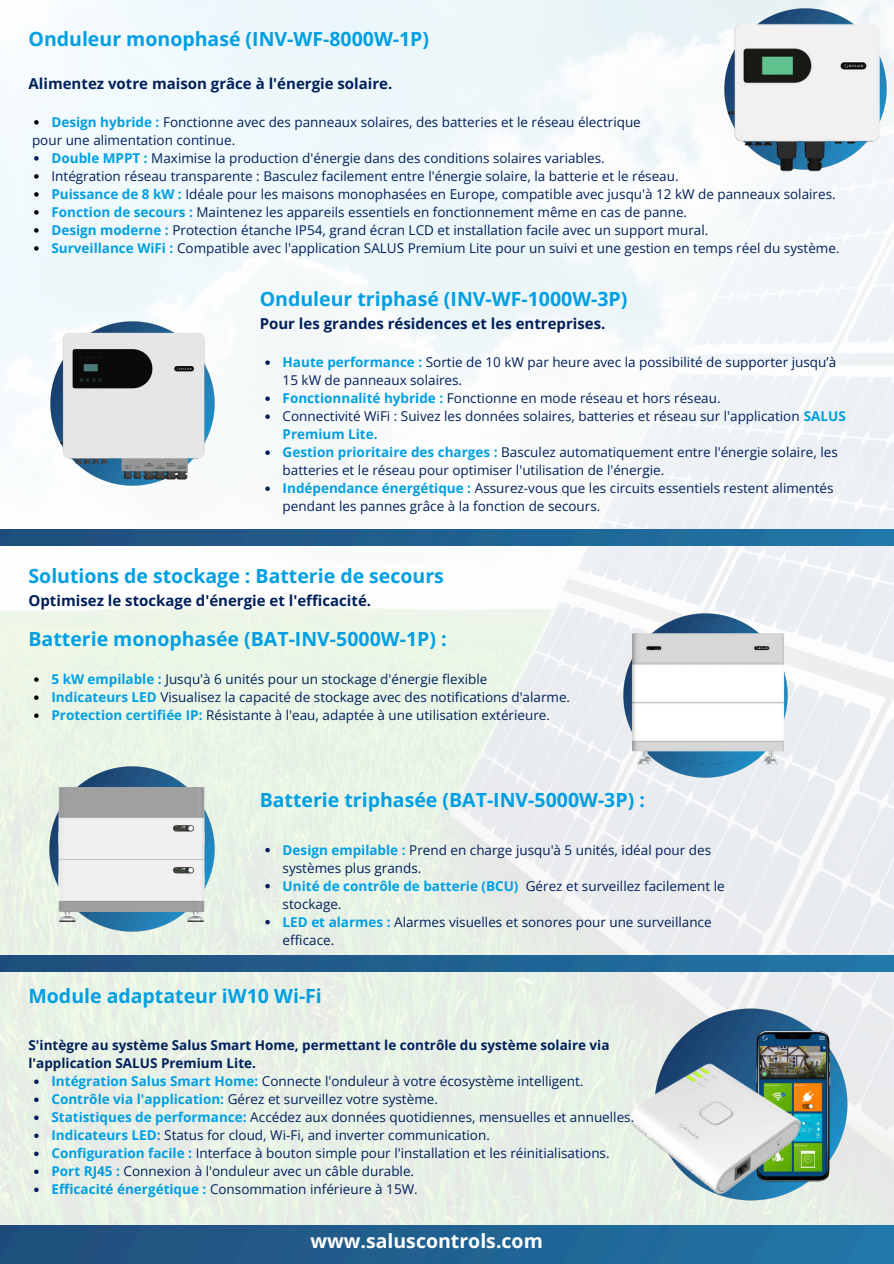
<style>
.page{position:relative;width:894px;height:1264px;background:#fff}
.page>*{position:absolute;margin:0;border:0;box-sizing:border-box;transform-origin:0 0}
.t1{font:700 19.5px "Open Sans";color:#009fe3}
.t2{font:700 19.5px "Open Sans";color:#fff}
.t3{font:700 15px "Open Sans";color:#00205b}
.t4{font:13.5px/18px "Open Sans";color:#00205b}
.t5{font:700 13.5px/18px "Open Sans";color:#00205b}
.t6{font:700 13.5px "Open Sans";color:#009fe3}
.s1{font-weight:700;color:#009fe3}
.s2{font-weight:400;color:#00205b}
</style>
<div class="page">
<img style="left:0;top:0;width:893px;height:1225px">
<img style="left:723px;top:7px;width:164px;height:164px">
<img style="left:720px;top:24px;width:161px;height:147px">
<img style="left:49px;top:320px;width:166px;height:166px">
<img style="left:60px;top:331px;width:144px;height:148px">
<img style="left:48px;top:765px;width:167px;height:167px">
<img style="left:59px;top:787px;width:146px;height:134px">
<img style="left:622px;top:613px;width:166px;height:166px">
<img style="left:634px;top:615px;width:150px;height:17px">
<img style="left:623px;top:632px;width:181px;height:144px">
<img style="left:653px;top:1007px;width:195px;height:194px">
<img style="left:739px;top:1022px;width:109px;height:164px">
<img style="left:614px;top:1056px;width:202px;height:145px">
<img style="left:0;top:529px;width:893px;height:17px">
<svg style="left:34px;top:120px;width:5px;height:5px"></svg>
<svg style="left:34px;top:156px;width:5px;height:5px"></svg>
<svg style="left:34px;top:174px;width:5px;height:5px"></svg>
<svg style="left:34px;top:192px;width:5px;height:5px"></svg>
<svg style="left:34px;top:210px;width:5px;height:5px"></svg>
<svg style="left:34px;top:228px;width:5px;height:5px"></svg>
<svg style="left:34px;top:246px;width:5px;height:5px"></svg>
<svg style="left:265px;top:360px;width:5px;height:5px"></svg>
<svg style="left:265px;top:396px;width:5px;height:5px"></svg>
<svg style="left:265px;top:414px;width:5px;height:5px"></svg>
<svg style="left:265px;top:450px;width:5px;height:5px"></svg>
<svg style="left:265px;top:486px;width:5px;height:5px"></svg>
<svg style="left:265px;top:847px;width:5px;height:5px"></svg>
<svg style="left:265px;top:883px;width:5px;height:5px"></svg>
<svg style="left:265px;top:919px;width:5px;height:5px"></svg>
<svg style="left:34px;top:677px;width:5px;height:5px"></svg>
<svg style="left:34px;top:695px;width:5px;height:5px"></svg>
<svg style="left:34px;top:713px;width:5px;height:5px"></svg>
<svg style="left:34px;top:1079px;width:5px;height:4px"></svg>
<svg style="left:34px;top:1097px;width:5px;height:4px"></svg>
<svg style="left:34px;top:1115px;width:5px;height:4px"></svg>
<svg style="left:34px;top:1133px;width:5px;height:4px"></svg>
<svg style="left:34px;top:1151px;width:5px;height:4px"></svg>
<svg style="left:34px;top:1169px;width:5px;height:4px"></svg>
<svg style="left:34px;top:1187px;width:5px;height:4px"></svg>
<img style="left:0;top:955px;width:893px;height:16px">
<img style="left:0;top:1225px;width:893px;height:38px">
<p class="t1" style="left:28px;top:25px;width:402px">Onduleur monophasé (INV-WF-8000W-1P)</p>
<p class="t3" style="left:28px;top:73px;width:365px">Alimentez votre maison grâce à l'énergie solaire.</p>
<p class="t4" style="left:51px;top:113px;width:590px"><span class="s1">Design hybride :</span> Fonctionne avec des panneaux solaires, des batteries et le réseau électrique</p>
<h1 class="t4" style="left:32px;top:131px;width:205px">pour une alimentation continue.</h1>
<h2 class="t4" style="left:51px;top:149px;width:554px"><span class="s1">Double MPPT :</span> Maximise la production d'énergie dans des conditions solaires variables.</h2>
<p class="t4" style="left:51px;top:167px;width:628px">Intégration réseau transparente : Basculez facilement entre l'énergie solaire, la batterie et le réseau.</p>
<h3 class="t4" style="left:51px;top:185px;width:785px"><span class="s1">Puissance de 8 kW :</span> Idéale pour les maisons monophasées en Europe, compatible avec jusqu'à 12 kW de panneaux solaires.</h3>
<p class="t4" style="left:51px;top:203px;width:637px"><span class="s1">Fonction de secours :</span> Maintenez les appareils essentiels en fonctionnement même en cas de panne.</p>
<p class="t4" style="left:51px;top:221px;width:658px"><span class="s1">Design moderne :</span> Protection étanche IP54, grand écran LCD et installation facile avec un support mural.</p>
<p class="t4" style="left:51px;top:239px;width:789px"><span class="s1">Surveillance WiFi :</span> Compatible avec l'application SALUS Premium Lite pour un suivi et une gestion en temps réel du système.</p>
<p class="t1" style="left:259px;top:285px;width:369px">Onduleur triphasé (INV-WF-1000W-3P)</p>
<p class="t3" style="left:259px;top:313px;width:347px">Pour les grandes résidences et les entreprises.</p>
<p class="t4" style="left:282px;top:353px;width:555px"><span class="s1">Haute performance :</span> Sortie de 10 kW par heure avec la possibilité de supporter jusqu’à<br>15 kW de panneaux solaires.</p>
<p class="t4" style="left:282px;top:389px;width:439px"><span class="s1">Fonctionnalité hybride :</span> Fonctionne en mode réseau et hors réseau.</p>
<p class="t4" style="left:282px;top:407px;width:564px">Connectivité WiFi : Suivez les données solaires, batteries et réseau sur l'application <span class="s1">SALUS<br>Premium Lite.</span></p>
<p class="t4" style="left:282px;top:443px;width:556px"><span class="s1">Gestion prioritaire des charges :</span> Basculez automatiquement entre l'énergie solaire, les batteries et le réseau pour optimiser l'utilisation de l'énergie.</p>
<h2 class="t4" style="left:282px;top:479px;width:552px"><span class="s1">Indépendance énergétique :</span> Assurez-vous que les circuits essentiels restent alimentés pendant les pannes grâce à la fonction de secours.</h2>
<p class="t1" style="left:28px;top:562px;width:417px">Solutions de stockage : Batterie de secours</p>
<p class="t3" style="left:28px;top:589px;width:344px">Optimisez le stockage d'énergie et l'efficacité.</p>
<p class="t1" style="left:28px;top:625px;width:419px">Batterie monophasée (BAT-INV-5000W-1P) :</p>
<h2 class="t4" style="left:51px;top:670px;width:437px"><span class="s1">5 kW empilable :</span> Jusqu'à 6 unités pour un stockage d'énergie flexible</h2>
<p class="t4" style="left:51px;top:688px;width:520px"><span class="s1">Indicateurs LED</span> Visualisez la capacité de stockage avec des notifications d'alarme.</p>
<p class="t4" style="left:51px;top:706px;width:500px"><span class="s1">Protection certifiée IP:</span> Résistante à l'eau, adaptée à une utilisation extérieure.</p>
<p class="t1" style="left:259px;top:786px;width:386px">Batterie triphasée (BAT-INV-5000W-3P) :</p>
<p class="t4" style="left:282px;top:840px;width:430px"><span class="s1">Design empilable :</span> Prend en charge jusqu'à 5 unités, idéal pour des systèmes plus grands.</p>
<p class="t6" style="left:282px;top:876px;width:443px">Unité de contrôle de batterie (BCU) <span class="s2">Gérez et surveillez facilement le</span></p>
<p class="t4" style="left:282px;top:894px;width:430px">stockage.<br><span class="s1">LED et alarmes :</span> Alarmes visuelles et sonores pour une surveillance</p>
<p class="t4" style="left:282px;top:930px;width:53px">efficace.</p>
<h1 class="t1" style="left:28px;top:982px;width:295px">Module adaptateur iW10 Wi-Fi</h1>
<p class="t5" style="left:28px;top:1036px;width:582px">S'intègre au système Salus Smart Home, permettant le contrôle du système solaire via l'application SALUS Premium Lite.</p>
<p class="t4" style="left:51px;top:1072px;width:533px"><span class="s1">Intégration Salus Smart Home:</span> Connecte l'onduleur à votre écosystème intelligent.</p>
<p class="t4" style="left:51px;top:1090px;width:388px"><span class="s1">Contrôle via l'application:</span> Gérez et surveillez votre système.</p>
<p class="t4" style="left:51px;top:1108px;width:584px"><span class="s1">Statistiques de performance:</span> Accédez aux données quotidiennes, mensuelles et annuelles.</p>
<p class="t4" style="left:51px;top:1126px;width:440px"><span class="s1">Indicateurs LED:</span> Status for cloud, Wi-Fi, and inverter communication.</p>
<h1 class="t4" style="left:51px;top:1144px;width:559px"><span class="s1">Configuration facile :</span> Interface à bouton simple pour l'installation et les réinitialisations.</h1>
<p class="t4" style="left:51px;top:1162px;width:364px"><span class="s1">Port RJ45 :</span> Connexion à l'onduleur avec un câble durable.</p>
<p class="t4" style="left:51px;top:1180px;width:367px"><span class="s1">Efficacité énergétique :</span> Consommation inférieure à 15W.</p>
<p class="t2" style="left:310px;top:1226px;width:234px">www.saluscontrols.com</p>
</div>
